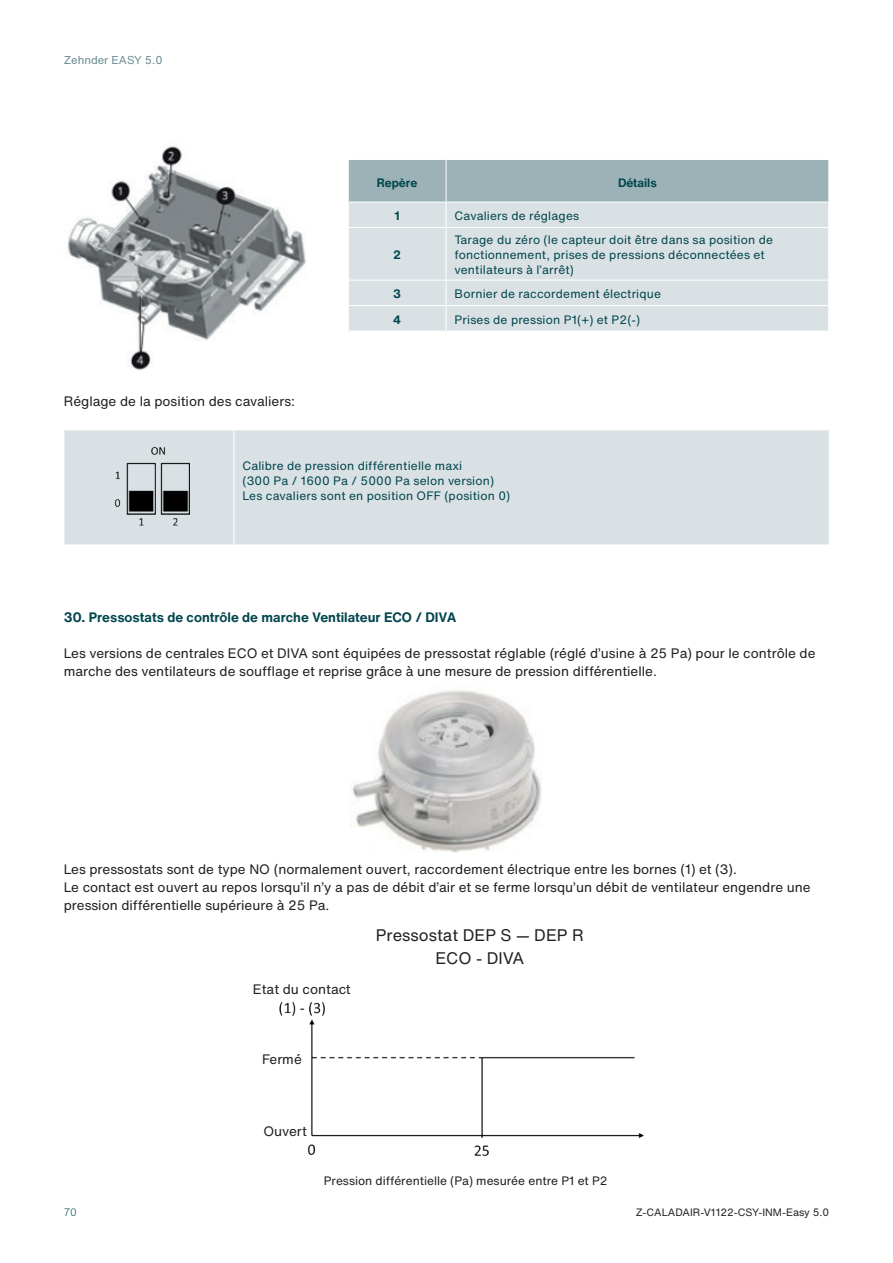
<style>
.page{position:relative;width:893px;height:1263px;background:#fff}
.page>*{position:absolute;margin:0;border:0;box-sizing:border-box;transform-origin:0 0}
.t1{font:16.5px/22.5px "Helvetica Now Text";color:#231f20;text-align:center}
.t2{font:13.5px/18px "Helvetica Now Text";color:#231f20}
.t3{font:700 13.5px "Helvetica Now Text";color:#00464d}
.t4{font:12px/15px "Helvetica Now Text";letter-spacing:.015em;color:#00464d}
.t5{font:12px "Helvetica Now Text";color:#231f20}
.t6{font:700 12px "Helvetica Now Text";color:#00464d}
.t7{font:11.25px "Helvetica Now Text";color:#6a8b93}
.t8{font:10.5px "Helvetica Now Text";color:#231f20}
.t9{font:300 10.5px "Helvetica Now Text";color:#00464d}
</style>
<div class="page">
<img style="left:67px;top:146px;width:239px;height:224px">
<div style="left:348px;top:160px;width:98px;height:42px;background:#9cb2b7"></div>
<div style="left:446px;top:160px;width:383px;height:42px;background:#9cb2b7"></div>
<div style="left:349px;top:203px;width:479px;height:24px;background:#dae1e4"></div>
<div style="left:349px;top:228px;width:479px;height:103px;background:#dae1e4"></div>
<hr style="left:446px;top:160px;width:1px;height:42px;background:#fff">
<hr style="left:828px;top:160px;width:1px;height:42px;background:#fff">
<svg style="left:446px;top:203px;width:1px;height:24px"></svg>
<hr style="left:446px;top:228px;width:1px;height:52px;background:#fff">
<svg style="left:446px;top:281px;width:1px;height:50px"></svg>
<hr style="left:348px;top:280px;width:98px;height:1px;background:#fff">
<hr style="left:348px;top:305px;width:98px;height:1px;background:#fff">
<hr style="left:446px;top:280px;width:383px;height:1px;background:#fff">
<hr style="left:446px;top:305px;width:383px;height:1px;background:#fff">
<hr style="left:348px;top:160px;width:1px;height:42px;background:#fff">
<div style="left:64px;top:430px;width:765px;height:114px;background:#dae1e4"></div>
<hr style="left:233px;top:430px;width:1px;height:114px;background:#fff">
<img style="left:106px;top:441px;width:84px;height:95px">
<img style="left:351px;top:690px;width:191px;height:162px">
<img style="left:279px;top:1002px;width:365px;height:154px">
<div style="left:262px;top:1052px;width:42px;height:17px;background:#fff"></div>
<div style="left:263px;top:1124px;width:45px;height:12px;background:#fff"></div>
<p class="t7" style="left:64px;top:51px;width:100px">Zehnder EASY 5.0</p>
<p class="t2" style="left:64px;top:392px;width:233px">Réglage de la position des cavaliers:</p>
<p class="t6" style="left:377px;top:174px;width:42px">Repère</p>
<p class="t6" style="left:618px;top:174px;width:40px">Détails</p>
<p class="t6" style="left:394px;top:207px;width:7px">1</p>
<p class="t4" style="left:455px;top:208px;width:126px">Cavaliers de réglages</p>
<p class="t6" style="left:393px;top:246px;width:9px">2</p>
<p class="t4" style="left:455px;top:232px;width:320px">Tarage du zéro (le capteur doit être dans sa position de fonctionnement, prises de pressions déconnectées et ventilateurs à l’arrêt)</p>
<p class="t6" style="left:393px;top:285px;width:9px">3</p>
<p class="t4" style="left:455px;top:286px;width:208px">Bornier de raccordement électrique</p>
<p class="t6" style="left:393px;top:310px;width:9px">4</p>
<p class="t4" style="left:455px;top:311px;width:187px">Prises de pression P1(+) et P2(-)</p>
<p class="t4" style="left:242px;top:458px;width:269px">Calibre de pression différentielle maxi<br>(300 Pa / 1600 Pa / 5000 Pa selon version)<br>Les cavaliers sont en position OFF (position 0)</p>
<p class="t3" style="left:64px;top:607px;width:394px">30. Pressostats de contrôle de marche Ventilateur ECO / DIVA</p>
<p class="t2" style="left:64px;top:644px;width:753px">Les versions de centrales ECO et DIVA sont équipées de pressostat réglable (réglé d’usine à 25 Pa) pour le contrôle de marche des ventilateurs de soufflage et reprise grâce à une mesure de pression différentielle.</p>
<p class="t2" style="left:64px;top:860px;width:748px">Les pressostats sont de type NO (normalement ouvert, raccordement électrique entre les bornes (1) et (3).<br>Le contact est ouvert au repos lorsqu’il n’y a pas de débit d’air et se ferme lorsqu’un débit de ventilateur engendre une pression différentielle supérieure à 25 Pa.</p>
<p class="t2" style="left:253px;top:980px;width:99px">Etat du contact</p>
<p class="t2" style="left:262px;top:1049px;width:41px">Fermé</p>
<p class="t2" style="left:263px;top:1122px;width:45px">Ouvert</p>
<p class="t1" style="left:376px;top:924px;width:210px">Pressostat DEP S — DEP R<br>ECO - DIVA</p>
<p class="t5" style="left:324px;top:1172px;width:285px">Pression différentielle (Pa) mesurée entre P1 et P2</p>
<p class="t9" style="left:64px;top:1204px;width:14px">70</p>
<p class="t8" style="left:636px;top:1204px;width:195px">Z-CALADAIR-V1122-CSY-INM-Easy 5.0</p>
</div>
